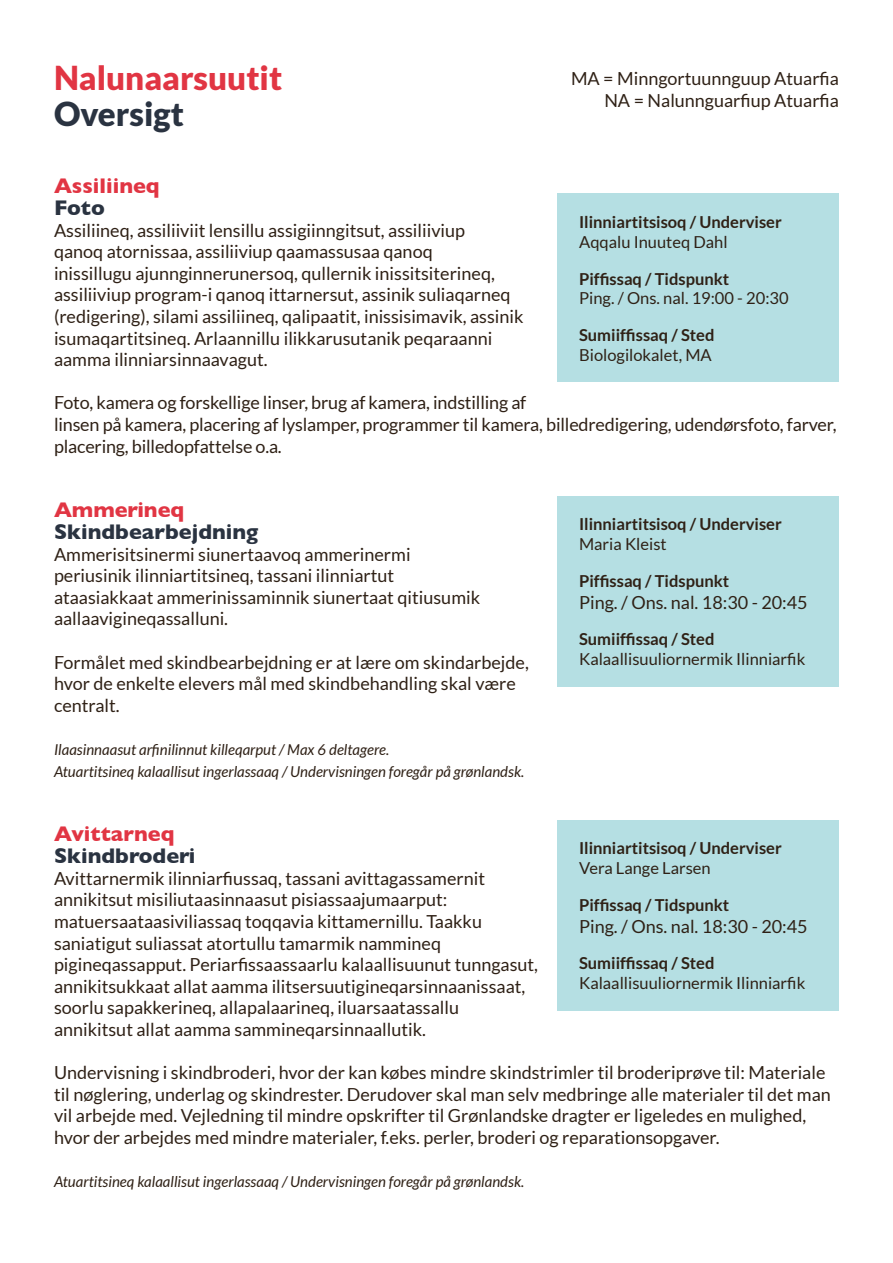
<style>
.page{position:relative;width:893px;height:1263px;background:#fff}
.page>*{position:absolute;margin:0;border:0;box-sizing:border-box;transform-origin:0 0}
.t1{font:900 33px "Lato";color:#e13543}
.t2{font:900 33px "Lato";color:#2a3341}
.Overskrift_Fag{font:700 21.6px/21.6px "Gill Sans";color:#2a3341}
.Overskrift_Fag-2{font:700 21.6px/21.6px "Gill Sans";color:#e13543}
.Holdbeskrivelse{font:18px/21.6px "Lato";color:#2f2116}
.Brødtekst{font:18px "Lato";color:#2f2116}
.Infoboks_info{font:18px "Lato";color:#2f2116}
.Infoboks_overskrift{font:700 16.5px "Lato";color:#2f2116}
.Infoboks_info-2{font:16.5px "Lato";color:#2f2116}
.OBS{font:italic 15px/21.6px "Lato";color:#2f2116}
.s1{color:#2a3341}
.s2{color:#e13543}
</style>
<div class="page">
<div style="left:558px;top:193px;width:281px;height:189px;background:#b5dfe3"></div>
<div style="left:558px;top:496px;width:281px;height:190px;background:#b5dfe3"></div>
<div style="left:558px;top:820px;width:281px;height:190px;background:#b5dfe3"></div>
<p class="t1" style="left:54px;top:59px;width:230px">Nalunaarsuutit</p>
<p class="t2" style="left:54px;top:95px;width:131px">Oversigt</p>
<p class="Brødtekst" style="left:571px;top:69px;width:269px">MA = Minngortuunnguup Atuarfia</p>
<p class="Brødtekst" style="left:604px;top:90px;width:236px">NA = Nalunnguarfiup Atuarfia</p>
<p class="Overskrift_Fag-2" style="left:54px;top:175px;width:107px">Assiliineq<br><span class="s1">Foto</span></p>
<p class="Holdbeskrivelse" style="left:54px;top:219px;width:471px">Assiliineq, assiliiviit lensillu assigiinngitsut, assiliiviup<br>qanoq atornissaa, assiliiviup qaamassusaa qanoq<br>inissillugu ajunnginnerunersoq, qullernik inissitsiterineq, assiliiviup program-i qanoq ittarnersut, assinik suliaqarneq (redigering), silami assiliineq, qalipaatit, inissisimavik, assinik isumaqartitsineq. Arlaannillu ilikkarusutanik peqaraanni aamma ilinniarsinnaavagut.</p>
<p class="Holdbeskrivelse" style="left:54px;top:392px;width:784px">Foto, kamera og forskellige linser, brug af kamera, indstilling af<br>linsen på kamera, placering af lyslamper, programmer til kamera, billedredigering, udendørsfoto, farver, placering, billedopfattelse o.a.</p>
<p class="Infoboks_overskrift" style="left:579px;top:212px;width:204px">Ilinniartitsisoq / Underviser</p>
<p class="Infoboks_info-2" style="left:579px;top:233px;width:150px">Aqqalu Inuuteq Dahl</p>
<p class="Infoboks_overskrift" style="left:579px;top:269px;width:152px">Piffissaq / Tidspunkt</p>
<p class="Infoboks_info-2" style="left:579px;top:289px;width:211px">Ping. / Ons. nal. 19:00 - 20:30</p>
<p class="Infoboks_overskrift" style="left:579px;top:326px;width:137px">Sumiiffissaq / Sted</p>
<p class="Infoboks_info-2" style="left:579px;top:346px;width:134px">Biologilokalet, MA</p>
<p class="Overskrift_Fag" style="left:54px;top:499px;width:206px"><span class="s2">Ammerineq<br></span>Skindbearbejdning</p>
<p class="Holdbeskrivelse" style="left:54px;top:543px;width:428px">Ammerisitsinermi siunertaavoq ammerinermi periusinik ilinniartitsineq, tassani ilinniartut ataasiakkaat ammerinissaminnik siunertaat qitiusumik aallaavigineqassalluni.</p>
<p class="Holdbeskrivelse" style="left:54px;top:651px;width:476px">Formålet med skindbearbejdning er at lære om skindarbejde, hvor de enkelte elevers mål med skindbehandling skal være centralt.</p>
<p class="OBS" style="left:54px;top:739px;width:472px">Ilaasinnaasut arfinilinnut killeqarput / Max 6 deltagere.<br>Atuartitsineq kalaallisut ingerlassaaq / Undervisningen foregår på grønlandsk.</p>
<p class="Infoboks_overskrift" style="left:579px;top:515px;width:204px">Ilinniartitsisoq / Underviser</p>
<p class="Infoboks_info-2" style="left:579px;top:535px;width:89px">Maria Kleist</p>
<p class="Infoboks_overskrift" style="left:579px;top:571px;width:152px">Piffissaq / Tidspunkt</p>
<p class="Infoboks_info" style="left:579px;top:592px;width:230px">Ping. / Ons. nal. 18:30 - 20:45</p>
<p class="Infoboks_overskrift" style="left:579px;top:630px;width:137px">Sumiiffissaq / Sted</p>
<p class="Infoboks_info-2" style="left:579px;top:650px;width:228px">Kalaallisuuliornermik Ilinniarfik</p>
<p class="Overskrift_Fag" style="left:54px;top:823px;width:143px"><span class="s2">Avittarneq<br></span>Skindbroderi</p>
<p class="Holdbeskrivelse" style="left:54px;top:867px;width:486px">Avittarnermik ilinniarfiussaq, tassani avittagassamernit annikitsut misiliutaasinnaasut pisiassaajumaarput: matuersaataasiviliassaq toqqavia kittamernillu. Taakku saniatigut suliassat atortullu tamarmik nammineq pigineqassapput. Periarfissaassaarlu kalaallisuunut tunngasut, annikitsukkaat allat aamma ilitsersuutigineqarsinnaanissaat, soorlu sapakkerineq, allapalaarineq, iluarsaatassallu annikitsut allat aamma sammineqarsinnaallutik.</p>
<p class="Holdbeskrivelse" style="left:54px;top:1062px;width:778px">Undervisning i skindbroderi, hvor der kan købes mindre skindstrimler til broderiprøve til: Materiale til nøglering, underlag og skindrester. Derudover skal man selv medbringe alle materialer til det man vil arbejde med. Vejledning til mindre opskrifter til Grønlandske dragter er ligeledes en mulighed, hvor der arbejdes med mindre materialer, f.eks. perler, broderi og reparationsopgaver.</p>
<p class="OBS" style="left:54px;top:1171px;width:472px">Atuartitsineq kalaallisut ingerlassaaq / Undervisningen foregår på grønlandsk.</p>
<p class="Infoboks_overskrift" style="left:579px;top:839px;width:204px">Ilinniartitsisoq / Underviser</p>
<p class="Infoboks_info-2" style="left:579px;top:859px;width:133px">Vera Lange Larsen</p>
<p class="Infoboks_overskrift" style="left:579px;top:895px;width:152px">Piffissaq / Tidspunkt</p>
<p class="Infoboks_info" style="left:579px;top:916px;width:230px">Ping. / Ons. nal. 18:30 - 20:45</p>
<p class="Infoboks_overskrift" style="left:579px;top:954px;width:137px">Sumiiffissaq / Sted</p>
<p class="Infoboks_info-2" style="left:579px;top:974px;width:228px">Kalaallisuuliornermik Ilinniarfik</p>
</div>
